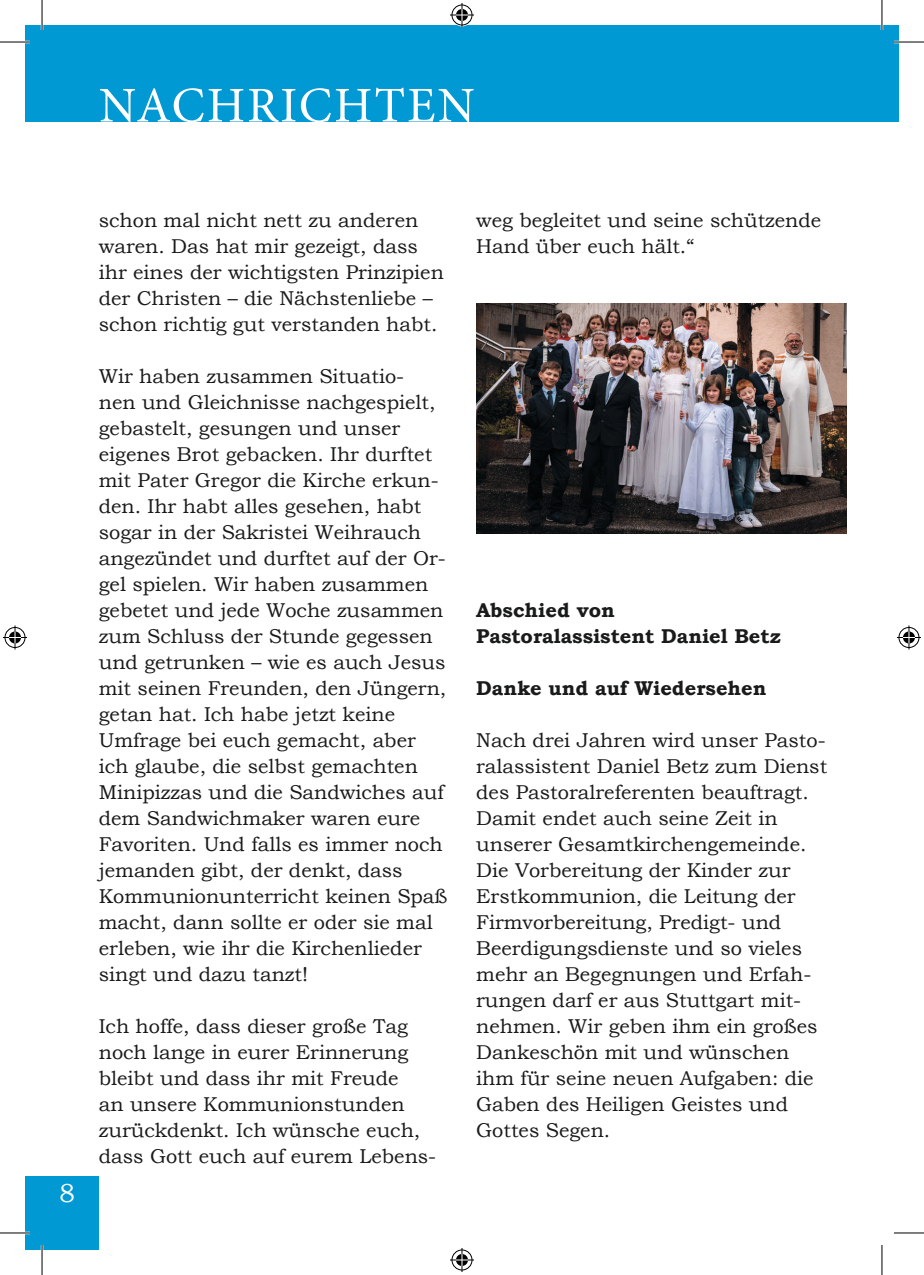
<style>
.page{position:relative;width:924px;height:1275px;background:#fff}
.page>*{position:absolute;margin:0;border:0;box-sizing:border-box;transform-origin:0 0}
.t1{font:50px "Minion Pro";letter-spacing:.04em;color:#fff}
.t2{font:26px "Bookman Old Style";color:#fff}
.Fließtext{font:20px/26px "Bookman Old Style";color:#191b1b}
.Zwischenüberschrift{font:700 20px "Bookman Old Style";color:#191b1b}
</style>
<div class="page">
<div style="left:25px;top:1176px;width:74px;height:74px;background:#0099d4"></div>
<div style="left:25px;top:25px;width:856px;height:96px;background:#0099d4"></div>
<div style="left:881px;top:25px;width:17px;height:96px;background:#0099d4"></div>
<img style="left:476px;top:303px;width:369px;height:231px">
<hr style="left:0;top:41px;width:30px;height:2px;background:#fff">
<hr style="left:893px;top:41px;width:30px;height:2px;background:#fff">
<hr style="left:0;top:1231px;width:30px;height:3px;background:#fff">
<hr style="left:41px;top:0;width:2px;height:30px;background:#fff">
<hr style="left:41px;top:1245px;width:2px;height:30px;background:#fff">
<hr style="left:880px;top:0;width:2px;height:30px;background:#fff">
<hr style="left:0;top:42px;width:30px;height:1px;background:#000">
<hr style="left:893px;top:42px;width:30px;height:1px;background:#000">
<hr style="left:0;top:1232px;width:30px;height:1px;background:#000">
<hr style="left:893px;top:1232px;width:30px;height:1px;background:#000">
<hr style="left:42px;top:0;width:1px;height:30px;background:#000">
<hr style="left:42px;top:1245px;width:1px;height:30px;background:#000">
<hr style="left:881px;top:0;width:1px;height:30px;background:#000">
<hr style="left:881px;top:1245px;width:1px;height:30px;background:#000">
<svg style="left:450px;top:3px;width:24px;height:24px"></svg>
<svg style="left:450px;top:1248px;width:24px;height:24px"></svg>
<svg style="left:3px;top:625px;width:24px;height:24px"></svg>
<svg style="left:897px;top:625px;width:23px;height:24px"></svg>
<h1 class="t1" style="left:99px;top:72px;width:377px">NACHRICHTEN</h1>
<h2 class="t2" style="left:59px;top:1176px;width:18px">8</h2>
<p class="Fließtext" style="left:99px;top:207px;width:346px">schon mal nicht nett zu anderen waren. Das hat mir gezeigt, dass ihr eines der wichtigsten Prinzipien der Christen – die Nächstenliebe – schon richtig gut verstanden habt.</p>
<p class="Fließtext" style="left:99px;top:363px;width:350px">Wir haben zusammen Situatio-<br>nen und Gleichnisse nachgespielt, gebastelt, gesungen und unser eigenes Brot gebacken. Ihr durftet mit Pater Gregor die Kirche erkun&shy;den. Ihr habt alles gesehen, habt sogar in der Sakristei Weihrauch angezündet und durftet auf der Or&shy;gel spielen. Wir haben zusammen gebetet und jede Woche zusammen zum Schluss der Stunde gegessen und getrunken – wie es auch Jesus mit seinen Freunden, den Jüngern, getan hat. Ich habe jetzt keine<br>Umfrage bei euch gemacht, aber ich glaube, die selbst gemachten<br>Minipizzas und die Sandwiches auf dem Sandwichmaker waren eure<br>Favoriten. Und falls es immer noch jemanden gibt, der denkt, dass<br>Kommunionunterricht keinen Spaß macht, dann sollte er oder sie mal erleben, wie ihr die Kirchenlieder singt und dazu tanzt!</p>
<p class="Fließtext" style="left:99px;top:1013px;width:339px">Ich hoffe, dass dieser große Tag noch lange in eurer Erinnerung bleibt und dass ihr mit Freude<br>an unsere Kommunionstunden zurückdenkt. Ich wünsche euch, dass Gott euch auf eurem Lebens-</p>
<p class="Fließtext" style="left:476px;top:207px;width:346px">weg begleitet und seine schützende<br>Hand über euch hält.“</p>
<p class="Zwischenüberschrift" style="left:476px;top:595px;width:140px">Abschied von</p>
<p class="Zwischenüberschrift" style="left:476px;top:621px;width:306px">Pastoralassistent Daniel Betz</p>
<p class="Zwischenüberschrift" style="left:476px;top:673px;width:291px">Danke und auf Wiedersehen</p>
<p class="Fließtext" style="left:476px;top:727px;width:352px">Nach drei Jahren wird unser Pasto&shy;ralassistent Daniel Betz zum Dienst des Pastoralreferenten beauftragt.<br>Damit endet auch seine Zeit in unserer Gesamtkirchengemeinde.</p>
<p class="Fließtext" style="left:476px;top:857px;width:343px">Die Vorbereitung der Kinder zur<br>Erstkommunion, die Leitung der<br>Firmvorbereitung, Predigt- und<br>Beerdigungsdienste und so vieles mehr an Begegnungen und Erfah&shy;rungen darf er aus Stuttgart mit&shy;nehmen. Wir geben ihm ein großes<br>Dankeschön mit und wünschen ihm für seine neuen Aufgaben: die<br>Gaben des Heiligen Geistes und<br>Gottes Segen.</p>
</div>
